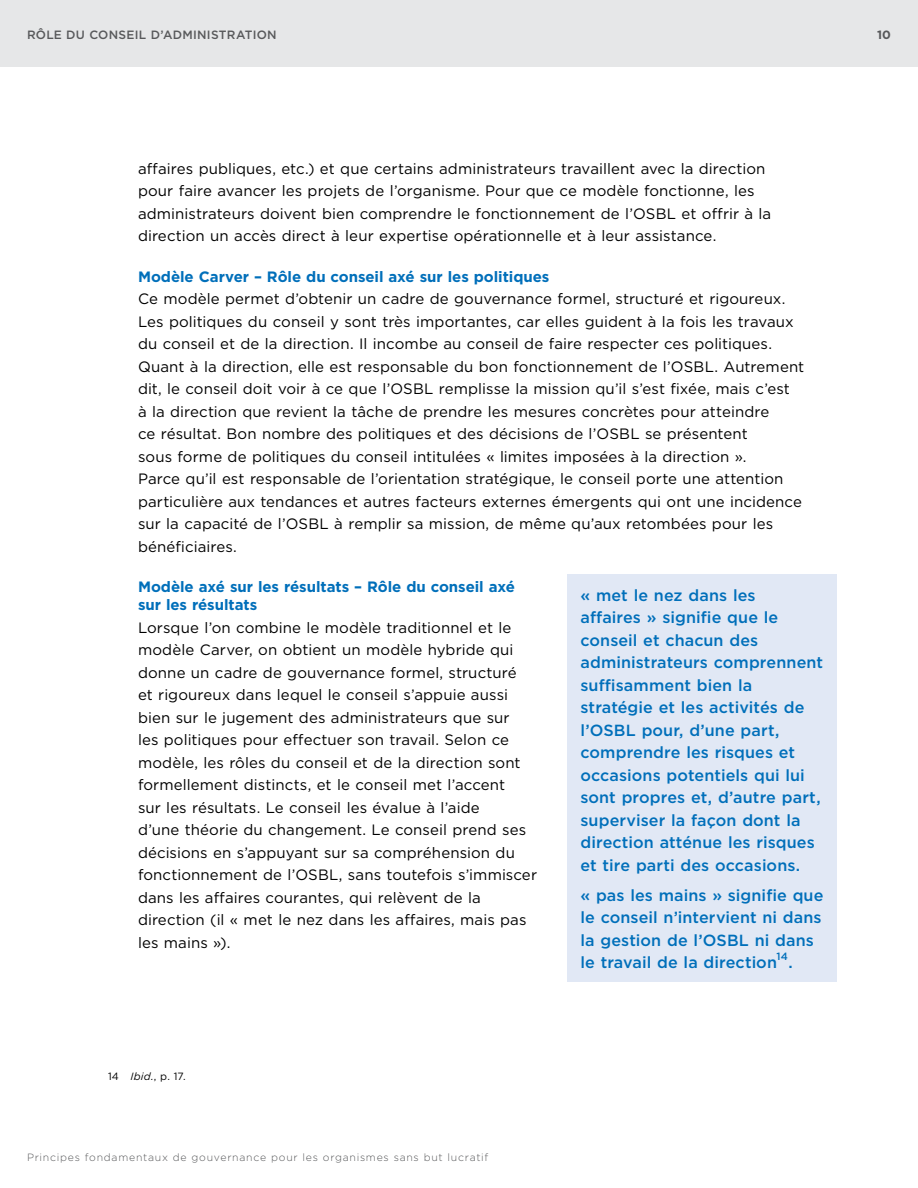
<style>
.page{position:relative;width:918px;height:1188px;background:#fff}
.page>*{position:absolute;margin:0;border:0;box-sizing:border-box;transform-origin:0 0}
.t1{font:500 16.2px/22.5px "Gotham";letter-spacing:.005em;color:#006fba}
.t2{font:15px/22.5px "Gotham";letter-spacing:.005em;color:#000}
.t3{font:700 15px/18px "Gotham";letter-spacing:-.005em;color:#006fba}
.t4{font:500 12px "Gotham";letter-spacing:.025em;color:#58595b}
.t5{font:700 12px "Gotham";color:#58595b}
.t6{font:300 10.5px "Gotham";letter-spacing:.07em;color:#58595b}
.t7{font:10.5px "Gotham";color:#000}
.t8{font:500 10.5px "Gotham";color:#006fba}
.s1{font-style:italic}
</style>
<div class="page">
<div style="left:567px;top:574px;width:270px;height:408px;background:#e1e8f5"></div>
<div style="left:0;top:0;width:918px;height:68px;background:#e6e7e8"></div>
<p class="t4" style="left:27px;top:26px;width:251px">rôle du conseil d’adminisTraTion</p>
<p class="t5" style="left:877px;top:26px;width:15px">10</p>
<p class="t2" style="left:138px;top:157px;width:635px">affaires publiques, etc.) et que certains administrateurs travaillent avec la direction pour faire avancer les projets de l’organisme. Pour que ce modèle fonctionne, les administrateurs doivent bien comprendre le fonctionnement de l’OSBL et offrir à la direction un accès direct à leur expertise opérationnelle et à leur assistance.</p>
<h4 class="t3" style="left:138px;top:268px;width:413px">Modèle Carver – Rôle du conseil axé sur les politiques</h4>
<p class="t2" style="left:138px;top:288px;width:668px">Ce modèle permet d’obtenir un cadre de gouvernance formel, structuré et rigoureux.<br>Les politiques du conseil y sont très importantes, car elles guident à la fois les travaux du conseil et de la direction. Il incombe au conseil de faire respecter ces politiques.<br>Quant à la direction, elle est responsable du bon fonctionnement de l’OSBL. Autrement dit, le conseil doit voir à ce que l’OSBL remplisse la mission qu’il s’est fixée, mais c’est<br>à la direction que revient la tâche de prendre les mesures concrètes pour atteindre<br>ce résultat. Bon nombre des politiques et des décisions de l’OSBL se présentent<br>sous forme de politiques du conseil intitulées « limites imposées à la direction ».<br>Parce qu’il est responsable de l’orientation stratégique, le conseil porte une attention particulière aux tendances et autres facteurs externes émergents qui ont une incidence sur la capacité de l’OSBL à remplir sa mission, de même qu’aux retombées pour les bénéficiaires.</p>
<h4 class="t3" style="left:138px;top:578px;width:379px">Modèle axé sur les résultats – Rôle du conseil axé sur les résultats</h4>
<p class="t2" style="left:138px;top:616px;width:401px">Lorsque l’on combine le modèle traditionnel et le modèle Carver, on obtient un modèle hybride qui donne un cadre de gouvernance formel, structuré<br>et rigoureux dans lequel le conseil s’appuie aussi bien sur le jugement des administrateurs que sur<br>les politiques pour effectuer son travail. Selon ce modèle, les rôles du conseil et de la direction sont formellement distincts, et le conseil met l’accent<br>sur les résultats. Le conseil les évalue à l’aide<br>d’une théorie du changement. Le conseil prend ses décisions en s’appuyant sur sa compréhension du fonctionnement de l’OSBL, sans toutefois s’immiscer dans les affaires courantes, qui relèvent de la direction (il « met le nez dans les affaires, mais pas les mains »).</p>
<p class="t1" style="left:580px;top:583px;width:244px">« met le nez dans les<br>affaires » signifie que le conseil et chacun des administrateurs comprennent suffisamment bien la stratégie et les activités de l’osbl pour, d’une part, comprendre les risques et occasions potentiels qui lui sont propres et, d’autre part, superviser la façon dont la direction atténue les risques et tire parti des occasions.</p>
<p class="t1" style="left:580px;top:883px;width:245px">« pas les mains » signifie que le conseil n’intervient ni dans la gestion de l’osbl ni dans le travail de la direction</p>
<p class="t8" style="left:777px;top:949px;width:13px">14</p>
<p class="t1" style="left:788px;top:951px;width:6px">.</p>
<p class="t7" style="left:108px;top:1070px;width:79px">14 <span class="s1">Ibid.</span>, p. 17.</p>
<p class="t6" style="left:27px;top:1151px;width:463px">Principes fondamentaux de gouvernance pour les organismes sans but lucratif</p>
</div>
